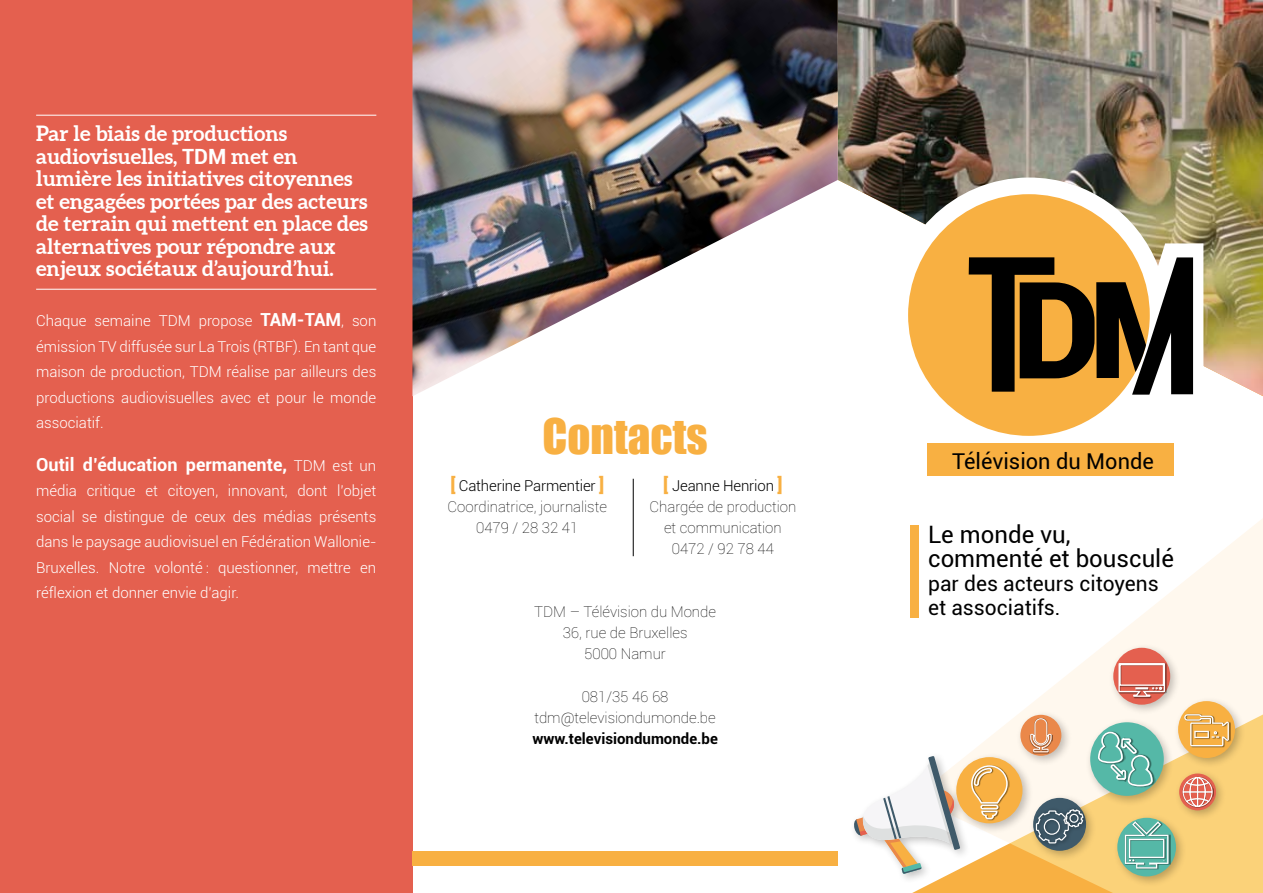
<style>
.page{position:relative;width:1263px;height:893px;background:#fff}
.page>*{position:absolute;margin:0;border:0;box-sizing:border-box;transform-origin:0 0}
.t1{font:45px "Impact";color:#f8b042}
.t2{font:24px/24px "Roboto";color:#000}
.t3{font:21.9px "Roboto";color:#000}
.t4{font:700 21px/22.5px "Aleo";color:#fff}
.t5{font:21px/24px "Roboto";color:#000}
.t6{font:700 18px "Roboto";color:#fff}
.t7{font:300 15px/25.5px "Roboto";color:#fff;text-align:justify}
.t8{font:100 15px/21px "Roboto";color:#000;text-align:center}
.t9{font:700 15px "Roboto";color:#000}
.s1{font-family:"Roboto"}
.s2{font-weight:700;font-size:18px}
.s3{font-weight:300;font-size:15px}
.s4{font-weight:900;font-size:18px;color:#f8b042}
.s5{font-weight:300}
</style>
<div class="page">
<div style="left:0;top:0;width:412px;height:893px;background:#e4604f"></div>
<div style="left:412px;top:851px;width:426px;height:15px;background:#f8b042"></div>
<svg style="left:910px;top:518px;width:353px;height:375px"></svg>
<img style="left:412px;top:0;width:851px;height:396px">
<svg style="left:891px;top:178px;width:312px;height:388px"></svg>
<svg style="left:908px;top:194px;width:242px;height:242px;fill:#f8b042"></svg>
<div style="left:928px;top:443px;width:246px;height:32px;background:#f8b042"></div>
<svg style="left:969px;top:257px;width:224px;height:138px;background:#775a2d"></svg>
<div style="left:910px;top:525px;width:9px;height:92px;background:#f8b042"></div>
<hr style="left:36px;top:115px;width:340px;height:1px;background:#fff">
<hr style="left:36px;top:289px;width:340px;height:1px;background:#fff">
<hr style="left:633px;top:479px;width:1px;height:77px;background:#000">
<div style="left:849px;top:751px;width:162px;height:142px;background:#000;opacity:.25"></div>
<svg style="left:853px;top:756px;width:98px;height:118px"></svg>
<div style="left:1085px;top:717px;width:149px;height:142px;background:#000;opacity:.25"></div>
<div style="left:1090px;top:722px;width:74px;height:74px;background:#55b8a7;border-radius:50%"></div>
<img style="left:1138px;top:776px;width:17px;height:12px">
<svg style="left:1108px;top:757px;width:46px;height:30px"></svg>
<div style="left:951px;top:752px;width:136px;height:129px;background:#000;opacity:.25"></div>
<div style="left:956px;top:757px;width:66px;height:66px;background:#f8b042;border-radius:50%"></div>
<img style="left:971px;top:778px;width:39px;height:43px">
<svg style="left:970px;top:765px;width:38px;height:55px"></svg>
<div style="left:1173px;top:696px;width:90px;height:114px;background:#000;opacity:.25"></div>
<div style="left:1178px;top:701px;width:57px;height:57px;background:#f8b042;border-radius:50%"></div>
<img style="left:1229px;top:713px;width:2px;height:35px">
<div style="left:1015px;top:709px;width:93px;height:89px;background:#000;opacity:.25"></div>
<div style="left:1020px;top:715px;width:41px;height:41px;background:#ea884a;border-radius:50%"></div>
<svg style="left:1030px;top:718px;width:22px;height:35px"></svg>
<div style="left:1108px;top:642px;width:121px;height:115px;background:#000;opacity:.25"></div>
<div style="left:1113px;top:648px;width:57px;height:57px;background:#e4604f;border-radius:50%"></div>
<img style="left:1118px;top:662px;width:49px;height:36px">
<svg style="left:1118px;top:662px;width:48px;height:35px"></svg>
<div style="left:1112px;top:812px;width:123px;height:81px;background:#000;opacity:.25"></div>
<svg style="left:1117px;top:818px;width:59px;height:58px"></svg>
<img style="left:1142px;top:820px;width:28px;height:50px">
<svg style="left:1142px;top:821px;width:26px;height:47px"></svg>
<div style="left:1174px;top:768px;width:86px;height:82px;background:#000;opacity:.25"></div>
<svg style="left:1179px;top:773px;width:37px;height:37px"></svg>
<img style="left:1183px;top:777px;width:31px;height:31px">
<svg style="left:1182px;top:777px;width:31px;height:30px"></svg>
<div style="left:1027px;top:792px;width:115px;height:101px;background:#000;opacity:.25"></div>
<div style="left:1033px;top:798px;width:53px;height:53px;background:#3f5a6a;border-radius:50%"></div>
<img style="left:1031px;top:805px;width:44px;height:44px">
<img style="left:1061px;top:804px;width:28px;height:29px">
<svg style="left:1035px;top:808px;width:49px;height:36px"></svg>
<h3 class="t4" style="left:36px;top:122px;width:333px">Par le biais de productions audiovisuelles, <span class="s1">TDM</span> met en lumière les initiatives citoyennes et engagées portées par des acteurs de terrain qui mettent en place des alternatives pour répondre aux enjeux sociétaux d’aujourd’hui.</h3>
<p class="t7" style="left:36px;top:308px;width:342px">Chaque semaine TDM propose <span class="s2">TAM-TAM</span>, son émission TV diffusée sur La Trois (RTBF). En tant que maison de production, TDM réalise par ailleurs des productions audiovisuelles avec et pour le monde associatif.</p>
<p class="t6" style="left:36px;top:452px;width:342px">Outil d’éducation permanente, <span class="s3">TDM est un</span></p>
<p class="t7" style="left:36px;top:478px;width:342px">média critique et citoyen, innovant, dont l’objet social se distingue de ceux des médias présents dans le paysage audiovisuel en Fédération Wallonie-Bruxelles. Notre volonté : questionner, mettre en réflexion et donner envie d’agir.</p>
<p class="t8" style="left:447px;top:475px;width:161px"><span class="s4">[</span> <span class="s5">Catherine Parmentier</span> <span class="s4">]<br></span>Coordinatrice, journaliste<br>0479 / 28 32 41</p>
<p class="t8" style="left:650px;top:475px;width:148px"><span class="s4">[</span> <span class="s5">Jeanne Henrion</span> <span class="s4">]<br></span>Chargée de production et communication<br>0472 / 92 78 44</p>
<p class="t8" style="left:534px;top:601px;width:183px">TDM – Télévision du Monde<br>36, rue de Bruxelles<br>5000 Namur</p>
<p class="t8" style="left:534px;top:685px;width:183px">081/35 46 68 tdm@televisiondumonde.be</p>
<p class="t9" style="left:532px;top:728px;width:187px">www.televisiondumonde.be</p>
<h1 class="t1" style="left:543px;top:401px;width:167px">CONTACTS</h1>
<h3 class="t3" style="left:952px;top:445px;width:203px">Télévision du Monde</h3>
<h2 class="t2" style="left:928px;top:522px;width:247px">Le monde vu, commenté et bousculé</h2>
<h3 class="t5" style="left:928px;top:571px;width:232px">par des acteurs citoyens et associatifs.</h3>
</div>
